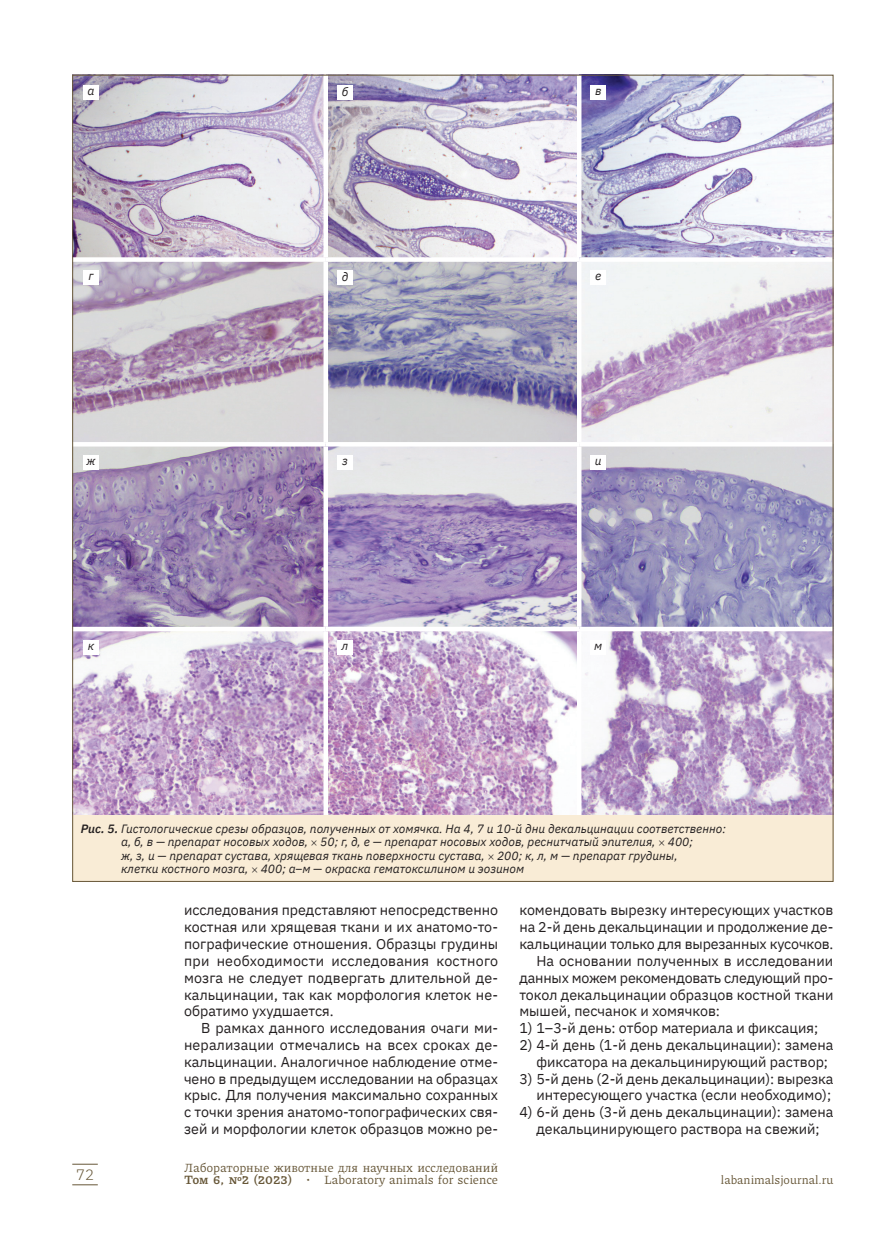
<style>
.page{position:relative;width:893px;height:1234px;background:#fff}
.page>*{position:absolute;margin:0;border:0;box-sizing:border-box;transform-origin:0 0}
.t1{font:300 15px "IBM Plex Sans";color:#675738}
.t2{font:14.25px/16.8px "IBM Plex Sans";color:#231f20;text-align:justify}
.t3{font:12.45px "Piazzolla";color:#675738}
.t4{font:italic 12px/13.5px "IBM Plex Sans";color:#231f20}
.t5{font:12px "Piazzolla";color:#675738}
.s1{font-weight:600}
.s2{font-weight:700}
</style>
<div class="page">
<svg style="left:72px;top:1163px;width:26px;height:1px"></svg>
<svg style="left:72px;top:1184px;width:26px;height:1px"></svg>
<img style="left:74px;top:77px;width:757px;height:737px">
<div style="left:83px;top:85px;width:16px;height:14px;background:#fff"></div>
<div style="left:83px;top:270px;width:16px;height:14px;background:#fff"></div>
<div style="left:83px;top:455px;width:16px;height:14px;background:#fff"></div>
<div style="left:83px;top:640px;width:16px;height:14px;background:#fff"></div>
<div style="left:337px;top:85px;width:16px;height:14px;background:#fff"></div>
<div style="left:337px;top:270px;width:16px;height:14px;background:#fff"></div>
<div style="left:337px;top:455px;width:16px;height:14px;background:#fff"></div>
<div style="left:337px;top:640px;width:16px;height:14px;background:#fff"></div>
<div style="left:590px;top:85px;width:16px;height:14px;background:#fff"></div>
<div style="left:590px;top:270px;width:16px;height:14px;background:#fff"></div>
<div style="left:590px;top:455px;width:16px;height:14px;background:#fff"></div>
<div style="left:590px;top:640px;width:16px;height:14px;background:#fff"></div>
<div style="left:323px;top:75px;width:5px;height:182px;background:#fff"></div>
<hr style="left:577px;top:75px;width:4px;height:182px;background:#fff">
<div style="left:72px;top:257px;width:254px;height:5px;background:#fff"></div>
<div style="left:326px;top:257px;width:253px;height:5px;background:#fff"></div>
<div style="left:323px;top:262px;width:5px;height:180px;background:#fff"></div>
<div style="left:579px;top:257px;width:254px;height:5px;background:#fff"></div>
<hr style="left:577px;top:262px;width:4px;height:180px;background:#fff">
<hr style="left:72px;top:442px;width:254px;height:4px;background:#fff">
<hr style="left:326px;top:442px;width:253px;height:4px;background:#fff">
<div style="left:323px;top:446px;width:5px;height:180px;background:#fff"></div>
<hr style="left:579px;top:442px;width:254px;height:4px;background:#fff">
<hr style="left:577px;top:446px;width:4px;height:180px;background:#fff">
<div style="left:72px;top:626px;width:254px;height:5px;background:#fff"></div>
<div style="left:326px;top:626px;width:253px;height:5px;background:#fff"></div>
<div style="left:323px;top:631px;width:5px;height:186px;background:#fff"></div>
<div style="left:579px;top:626px;width:254px;height:5px;background:#fff"></div>
<hr style="left:577px;top:631px;width:4px;height:186px;background:#fff">
<div style="left:72px;top:814px;width:761px;height:67px;background:#f9ecd6"></div>
<p class="t4" style="left:87px;top:83px;width:8px">а</p>
<p class="t4" style="left:342px;top:84px;width:8px">б</p>
<p class="t4" style="left:595px;top:83px;width:8px">в</p>
<p class="t4" style="left:88px;top:268px;width:7px">г</p>
<p class="t4" style="left:342px;top:269px;width:8px">д</p>
<p class="t4" style="left:595px;top:268px;width:8px">е</p>
<p class="t4" style="left:86px;top:452px;width:11px">ж</p>
<p class="t4" style="left:342px;top:452px;width:7px">з</p>
<p class="t4" style="left:595px;top:452px;width:8px">и</p>
<p class="t4" style="left:88px;top:637px;width:8px">к</p>
<p class="t4" style="left:342px;top:637px;width:8px">л</p>
<p class="t4" style="left:594px;top:637px;width:10px">м</p>
<p class="t4" style="left:121px;top:820px;width:606px;text-indent:-40px"><span class="s1">Рис. 5.</span> Гистологические срезы образцов, полученных от хомячка. На 4, 7 и 10‑й дни декальцинации соответственно: а, б, в — препарат носовых ходов, 50; г, д, е — препарат носовых ходов, реснитчатый эпителия, 400;<br>ж, з, и — препарат сустава, хрящевая ткань поверхности сустава, 200; к, л, м — препарат грудины,<br>клетки костного мозга, 400; а–м — окраска гематоксилином и эозином</p>
<p class="t2" style="left:184px;top:900px;width:316px">исследования представляют непосредственно костная или хрящевая ткани и их анатомо-то&shy;пографические отношения. Образцы грудины при необходимости исследования костного мозга не следует подвергать длительной де&shy;кальцинации, так как морфология клеток не&shy;обратимо ухудшается.</p>
<p class="t2" style="left:184px;top:1018px;width:316px;text-indent:17px">В рамках данного исследования очаги ми&shy;нерализации отмечались на всех сроках де&shy;кальцинации. Аналогичное наблюдение отме&shy;чено в предыдущем исследовании на образцах крыс. Для получения максимально сохранных с точки зрения анатомо-топографических свя&shy;зей и морфологии клеток образцов можно ре-</p>
<p class="t2" style="left:519px;top:900px;width:316px">комендовать вырезку интересующих участков</p>
<p class="t2" style="left:519px;top:917px;width:316px">на 2‑й день декальцинации и продолжение де-</p>
<p class="t2" style="left:519px;top:934px;width:315px">кальцинации только для вырезанных кусочков.</p>
<p class="t2" style="left:536px;top:951px;width:298px">На основании полученных в исследовании</p>
<p class="t2" style="left:519px;top:967px;width:316px">данных можем рекомендовать следующий про-</p>
<p class="t2" style="left:519px;top:984px;width:316px">токол декальцинации образцов костной ткани</p>
<p class="t2" style="left:519px;top:1001px;width:202px">мышей, песчанок и хомячков:</p>
<p class="t2" style="left:519px;top:1018px;width:300px">1) 1–3‑й день: отбор материала и фиксация;</p>
<p class="t2" style="left:536px;top:1035px;width:299px;text-indent:-17px">2) 4‑й день (1‑й день декальцинации): замена фиксатора на декальцинирующий раствор;</p>
<p class="t2" style="left:519px;top:1068px;width:316px;text-align:right">3) 5‑й день (2‑й день декальцинации): вырезка интересующего участка (если необходимо);</p>
<p class="t2" style="left:519px;top:1102px;width:316px;text-align:center">4) 6‑й день (3‑й день декальцинации): замена декальцинирующего раствора на свежий;</p>
<p class="t3" style="left:184px;top:1159px;width:316px">Лабораторные животные для научных исследований</p>
<p class="t1" style="left:76px;top:1163px;width:19px">72</p>
<p class="t3" style="left:184px;top:1172px;width:315px"><span class="s2">Том 6, №2 (2023)</span> • Laboratory animals for science</p>
<p class="t5" style="left:721px;top:1172px;width:114px">labanimalsjournal.ru</p>
</div>
